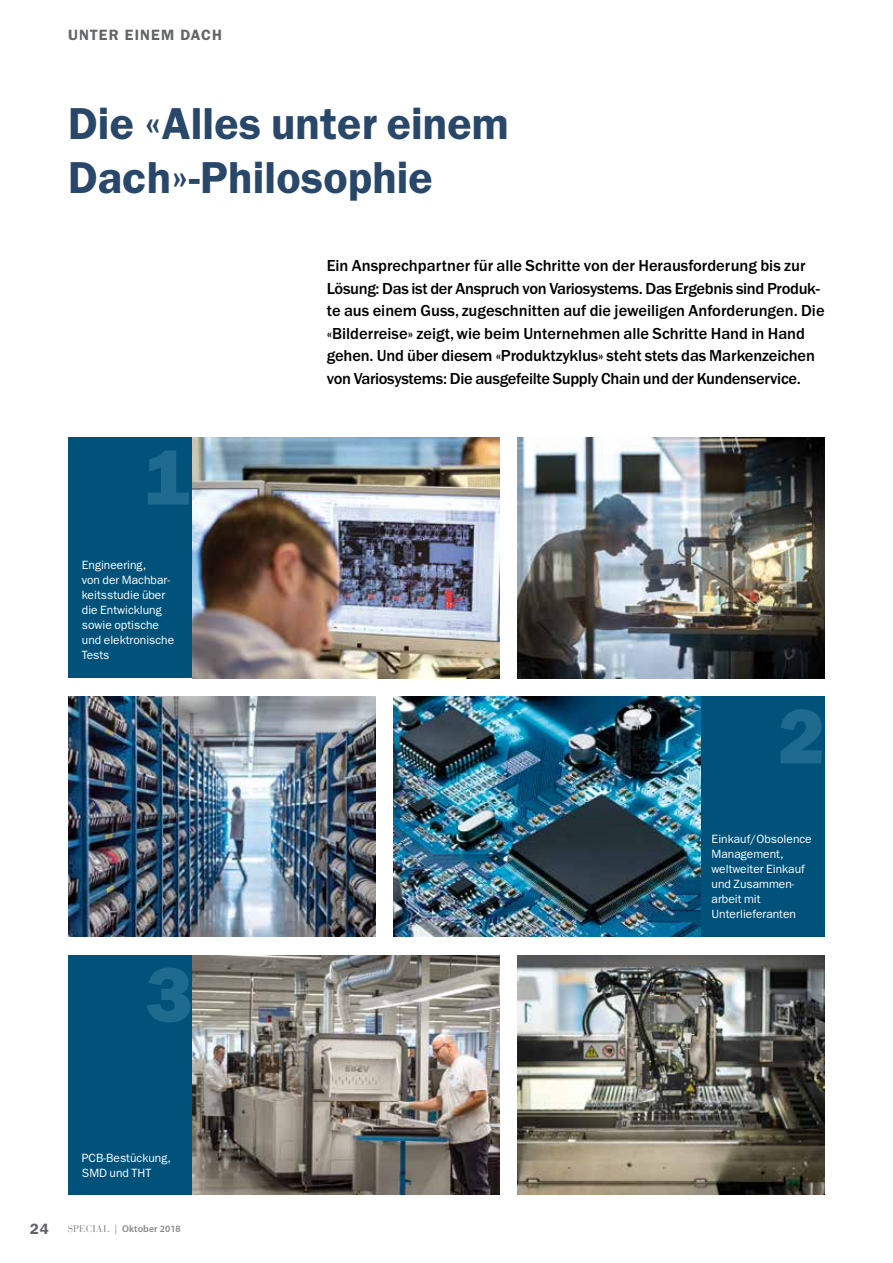
<style>
.page{position:relative;width:893px;height:1263px;background:#fff}
.page>*{position:absolute;margin:0;border:0;box-sizing:border-box;transform-origin:0 0}
.t1{font:800 77.85px "Franklin Gothic LT";color:#1f6a8f}
.t2{font:600 45px/54px "Franklin Gothic LT";letter-spacing:.005em;color:#294769}
.t3{font:500 16.5px/22.5px "Franklin Gothic LT";letter-spacing:-.01em;color:#000}
.t4{font:600 15px "Franklin Gothic LT";letter-spacing:.07em;color:#646567}
.t5{font:12px/15px "Franklin Gothic LT";color:#fff}
.t6{font:600 9.75px "Myriad Pro";letter-spacing:.01em;color:#87888a}
.s1{font-family:"Bauer Bodoni";font-weight:400}
</style>
<div class="page">
<div style="left:68px;top:438px;width:124px;height:240px;background:#00527a"></div>
<div style="left:68px;top:955px;width:124px;height:240px;background:#00527a"></div>
<div style="left:701px;top:696px;width:124px;height:241px;background:#00527a"></div>
<img style="left:192px;top:438px;width:307px;height:240px">
<img style="left:192px;top:955px;width:307px;height:240px">
<img style="left:68px;top:696px;width:307px;height:241px">
<img style="left:518px;top:438px;width:307px;height:240px">
<img style="left:518px;top:955px;width:307px;height:240px">
<img style="left:394px;top:696px;width:307px;height:241px">
<p class="t4" style="left:68px;top:26px;width:155px">UNTER EINEM DACH</p>
<h2 class="t2" style="left:68px;top:97px;width:442px">Die «Alles unter einem<br>Dach»-Philosophie</h2>
<h1 class="t1" style="left:145px;top:432px;width:48px">1</h1>
<p class="t5" style="left:82px;top:558px;width:94px">Engineering,<br>von der Machbar&shy;keitsstudie über die Entwicklung sowie optische und elektronische<br>Tests</p>
<h1 class="t1" style="left:146px;top:949px;width:48px">3</h1>
<p class="t5" style="left:82px;top:1150px;width:91px">PCB-Bestückung,<br>SMD und THT</p>
<p class="t4" style="left:30px;top:1220px;width:21px">24</p>
<p class="t6" style="left:68px;top:1223px;width:114px"><span class="s1">SPECIAL |</span> Oktober 2018</p>
<p class="t3" style="left:327px;top:255px;width:499px">Ein Ansprechpartner für alle Schritte von der Herausforderung bis zur Lösung: Das ist der Anspruch von Variosystems. Das Ergebnis sind Produk&shy;te aus einem Guss, zugeschnitten auf die jeweiligen Anforderungen. Die «Bilderreise» zeigt, wie beim Unternehmen alle Schritte Hand in Hand gehen. Und über diesem «Produktzyklus» steht stets das Markenzeichen von Variosystems: Die ausgefeilte Supply Chain und der Kundenservice.</p>
<h1 class="t1" style="left:778px;top:691px;width:48px">2</h1>
<p class="t5" style="left:712px;top:832px;width:102px">Einkauf/Obsolence<br>Management, weltweiter Einkauf und Zusammen&shy;arbeit mit<br>Unterlieferanten</p>
</div>
